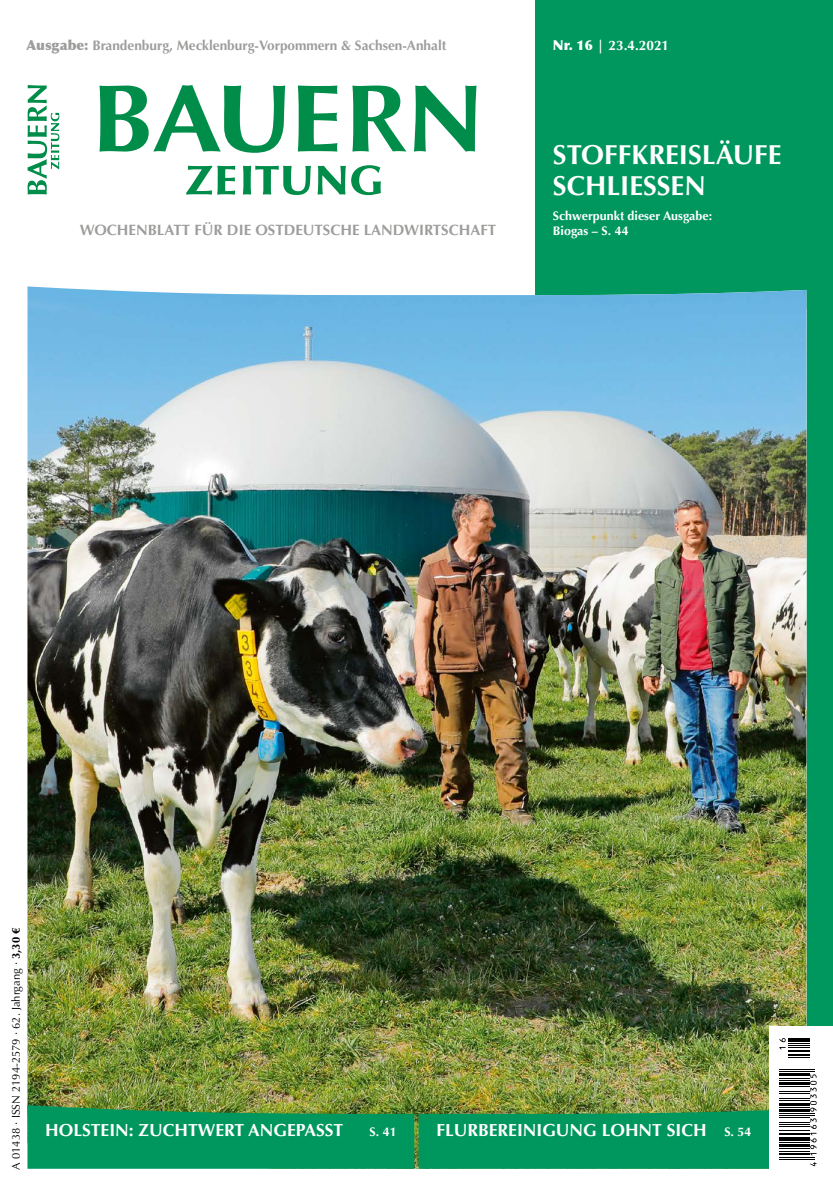
<style>
.page{position:relative;width:833px;height:1191px;background:#fff}
.page>*{position:absolute;margin:0;border:0;box-sizing:border-box;transform-origin:0 0}
.t1{font:700 27.5px/31.2px "Optima LT Std";color:#fff}
.t2{font:700 17.5px "Optima LT Std";color:#fff}
.t3{font:700 15px "Optima LT Std";color:#9d9d9c}
.t4{font:700 13.75px "Optima LT Std";color:#9d9d9c}
.t5{font:700 13.75px "Optima LT Std";color:#fff}
.t6{font:700 12.5px/15px "Optima LT Std";color:#fff}
.t7{font:11.25px "Optima LT Std";color:#000}
.s1{font-weight:900}
.s2{font-weight:700}
.s3{font-size:12.5px}
</style>
<div class="page">
<div style="left:535px;top:0;width:298px;height:1026px;background:#00975f"></div>
<svg style="left:298px;top:86px;width:39px;height:66px"></svg>
<svg style="left:352px;top:86px;width:54px;height:66px"></svg>
<svg style="left:414px;top:86px;width:62px;height:66px"></svg>
<svg style="left:99px;top:85px;width:186px;height:68px"></svg>
<svg style="left:186px;top:166px;width:49px;height:29px"></svg>
<svg style="left:243px;top:166px;width:68px;height:29px"></svg>
<svg style="left:317px;top:165px;width:64px;height:30px"></svg>
<svg style="left:27px;top:85px;width:32px;height:109px"></svg>
<img style="left:27px;top:286px;width:779px;height:819px">
<svg style="left:27px;top:1105px;width:742px;height:63px;background:#0e955a"></svg>
<div style="left:769px;top:1026px;width:64px;height:165px;background:#fff"></div>
<hr style="left:779px;top:1159px;width:36px;height:1px;background:#000">
<hr style="left:779px;top:1157px;width:36px;height:1px;background:#000">
<hr style="left:779px;top:1153px;width:30px;height:2px;background:#000">
<hr style="left:779px;top:1150px;width:30px;height:1px;background:#000">
<hr style="left:779px;top:1147px;width:30px;height:1px;background:#000">
<hr style="left:779px;top:1144px;width:30px;height:2px;background:#000">
<hr style="left:779px;top:1142px;width:30px;height:1px;background:#000">
<hr style="left:779px;top:1137px;width:30px;height:3px;background:#000">
<hr style="left:779px;top:1133px;width:30px;height:2px;background:#000">
<hr style="left:779px;top:1130px;width:30px;height:1px;background:#000">
<hr style="left:779px;top:1125px;width:30px;height:1px;background:#000">
<hr style="left:779px;top:1123px;width:30px;height:1px;background:#000">
<hr style="left:779px;top:1122px;width:30px;height:1px;background:#000">
<hr style="left:779px;top:1117px;width:30px;height:1px;background:#000">
<hr style="left:779px;top:1115px;width:36px;height:1px;background:#000">
<hr style="left:779px;top:1113px;width:36px;height:1px;background:#000">
<hr style="left:779px;top:1109px;width:30px;height:3px;background:#000">
<hr style="left:779px;top:1107px;width:30px;height:1px;background:#000">
<hr style="left:779px;top:1102px;width:30px;height:3px;background:#000">
<hr style="left:779px;top:1099px;width:30px;height:1px;background:#000">
<hr style="left:779px;top:1098px;width:30px;height:1px;background:#000">
<hr style="left:779px;top:1093px;width:30px;height:1px;background:#000">
<hr style="left:779px;top:1091px;width:30px;height:1px;background:#000">
<hr style="left:779px;top:1086px;width:30px;height:1px;background:#000">
<hr style="left:779px;top:1082px;width:30px;height:3px;background:#000">
<hr style="left:779px;top:1079px;width:30px;height:1px;background:#000">
<hr style="left:779px;top:1077px;width:30px;height:1px;background:#000">
<hr style="left:779px;top:1073px;width:30px;height:2px;background:#000">
<hr style="left:779px;top:1071px;width:36px;height:1px;background:#000">
<hr style="left:779px;top:1069px;width:36px;height:1px;background:#000">
<svg style="left:810px;top:1162px;width:6px;height:4px"></svg>
<svg style="left:810px;top:1118px;width:6px;height:37px"></svg>
<svg style="left:810px;top:1074px;width:6px;height:37px"></svg>
<svg style="left:779px;top:1038px;width:30px;height:18px"></svg>
<p class="t4" style="left:27px;top:37px;width:421px"><span class="s1">Ausgabe:</span> Brandenburg, Mecklenburg-Vorpommern &amp; Sachsen-Anhalt</p>
<p class="t5" style="left:553px;top:37px;width:118px"><span class="s1">Nr. 16</span> | 23.4.2021</p>
<h1 class="t1" style="left:553px;top:140px;width:230px">STOFFKREISLÄUFE<br>SCHLIESSEN</h1>
<p class="t3" style="left:80px;top:221px;width:418px">WOCHENBLATT FÜR DIE OSTDEUTSCHE LANDWIRTSCHAFT</p>
<p class="t6" style="left:553px;top:208px;width:161px">Schwerpunkt dieser Ausgabe:<br>Biogas – S. 44</p>
<p class="t7" style="left:10px;top:1169px;width:243px;rotate:-90deg">A 01438 · ISSN 2194-2579 · 62. Jahrgang · <span class="s2">3,30 €</span></p>
<p class="t2" style="left:45px;top:1119px;width:300px">HOLSTEIN: ZUCHTWERT ANGEPASST</p>
<p class="t6" style="left:369px;top:1124px;width:29px">S. 41</p>
<p class="t2" style="left:436px;top:1119px;width:316px">FLURBEREINIGUNG LOHNT SICH <span class="s3">S. 54</span></p>
</div>
